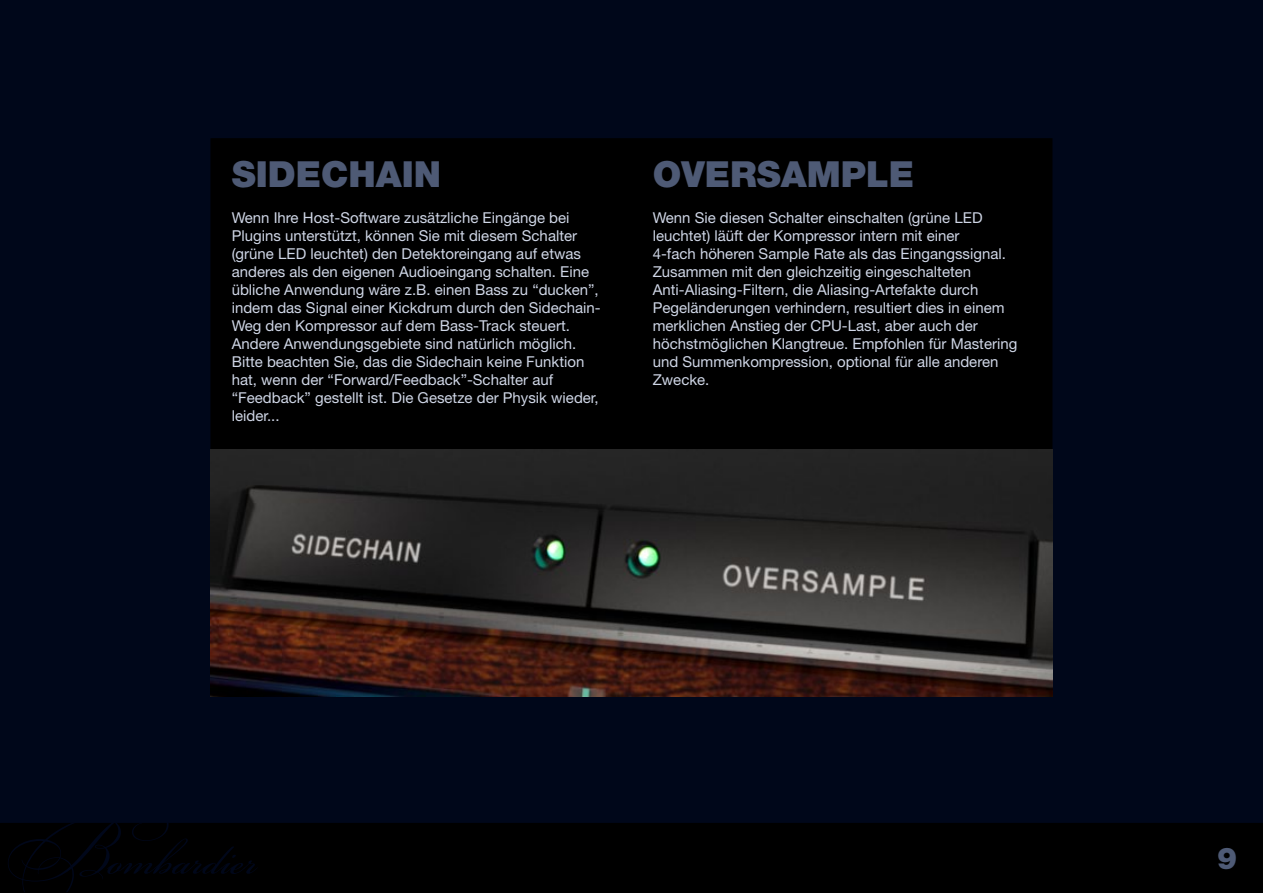
<style>
.page{position:relative;width:1263px;height:893px;background:#00071a}
.page>*{position:absolute;margin:0;border:0;box-sizing:border-box;transform-origin:0 0}
.t1{font:900 36px "Helvetica Neue";color:#4e5a75}
.t2{font:900 30px "Helvetica Neue";color:#4e5a75}
.t3{font:15px/18px "Helvetica Neue";color:#cfd6e6}
</style>
<div class="page">
<div style="left:0;top:823px;width:1263px;height:70px;background:#000"></div>
<div style="left:210px;top:138px;width:842px;height:559px;background:#000"></div>
<svg style="left:8px;top:823px;width:250px;height:69px"></svg>
<img style="left:210px;top:450px;width:842px;height:247px">
<h1 class="t1" style="left:232px;top:153px;width:211px">SIDECHAIN</h1>
<p class="t3" style="left:232px;top:209px;width:371px">Wenn Ihre Host-Software zusätzliche Eingänge bei Plugins unterstützt, können Sie mit diesem Schalter (grüne LED leuchtet) den Detektoreingang auf etwas anderes als den eigenen Audioeingang schalten. Eine übliche Anwendung wäre z.B. einen Bass zu “ducken”, indem das Signal einer Kickdrum durch den Sidechain-Weg den Kompressor auf dem Bass-Track steuert.<br>Andere Anwendungsgebiete sind natürlich möglich.<br>Bitte beachten Sie, das die Sidechain keine Funktion hat, wenn der “Forward/Feedback”-Schalter auf “Feedback” gestellt ist. Die Gesetze der Physik wieder, leider...</p>
<h1 class="t1" style="left:653px;top:153px;width:263px">OVERSAMPL E</h1>
<p class="t3" style="left:653px;top:209px;width:366px">Wenn Sie diesen Schalter einschalten (grüne LED leuchtet) läüft der Kompressor intern mit einer<br>4-fach höheren Sample Rate als das Eingangssignal.<br>Zusammen mit den gleichzeitig eingeschalteten Anti-Aliasing-Filtern, die Aliasing-Artefakte durch Pegeländerungen verhindern, resultiert dies in einem merklichen Anstieg der CPU-Last, aber auch der höchstmöglichen Klangtreue. Empfohlen für Mastering und Summenkompression, optional für alle anderen Zwecke.</p>
<h2 class="t2" style="left:1217px;top:841px;width:22px">9</h2>
</div>
